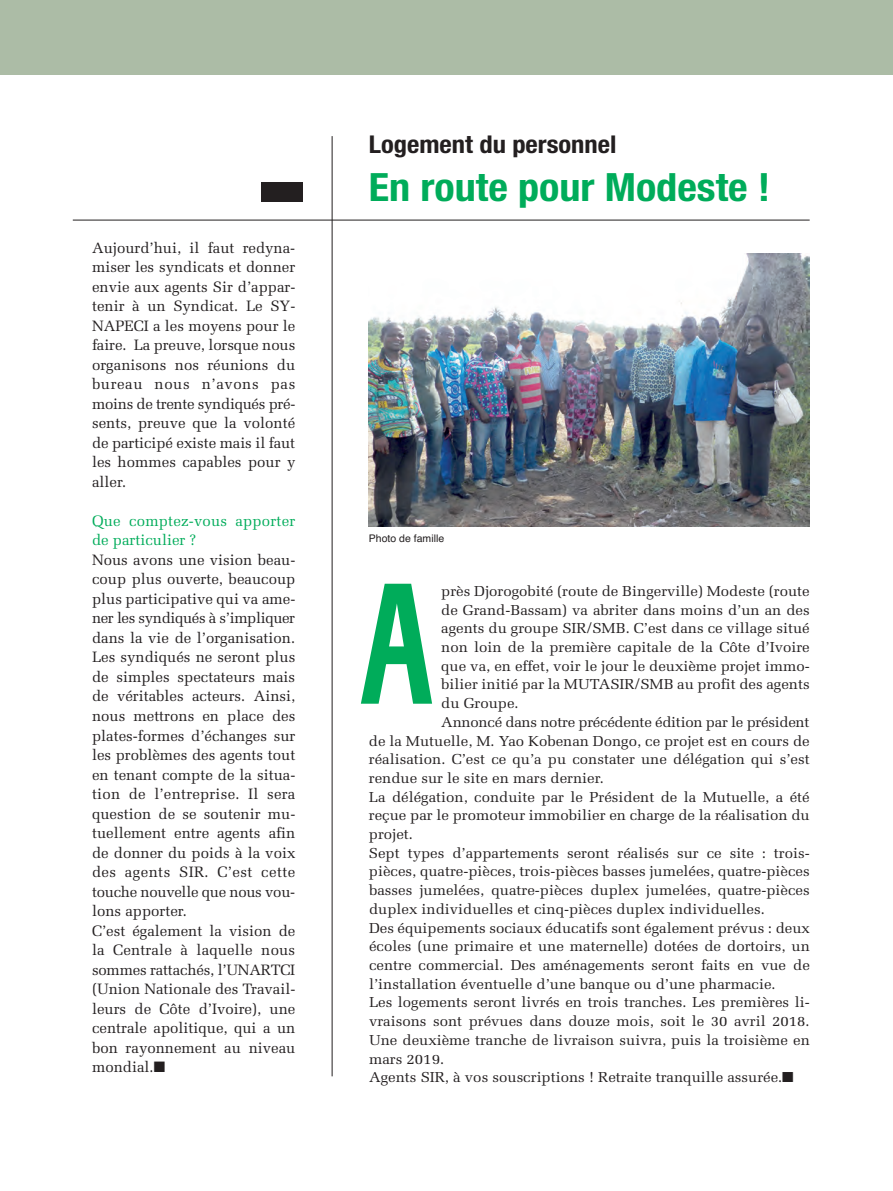
<style>
.page{position:relative;width:893px;height:1191px;background:#fff}
.page>*{position:absolute;margin:0;border:0;box-sizing:border-box;transform-origin:0 0}
.t1{font:500 169.8px "Imago";color:#00ac5a;scale:.61 1}
.t2{font:700 condensed 39px "Helvetica Neue";color:#00ac5a;scale:1.08 1}
.t3{font:700 condensed 24.6px "Helvetica Neue";color:#231f20;scale:1.08 1}
.t4{font:15px/19.5px "Melior";color:#231f20;text-align:justify}
.t5{font:15px/19.5px "Melior";letter-spacing:.01em;color:#00ac5a}
.t6{font:14.4px "Melior";color:#231f20;scale:1.04 1}
.t7{font:14.4px "Melior";letter-spacing:-.02em;color:#231f20;scale:1.04 1}
.t8{font:10.5px "Helvetica";color:#231f20}
</style>
<div class="page">
<div style="left:1px;top:0;width:892px;height:75px;background:#acbca6"></div>
<img style="left:369px;top:254px;width:441px;height:272px">
<hr style="left:332px;top:136px;width:1px;height:940px;background:#231f20">
<hr style="left:73px;top:220px;width:737px;height:1px;background:#231f20">
<div style="left:262px;top:182px;width:41px;height:20px;background:#231f20"></div>
<p class="t4" style="left:92px;top:238px;width:205px">Aujourd’hui, il faut redyna&shy;miser les syndicats et donner envie aux agents Sir d’appar&shy;tenir à un Syndicat. Le SY-NAPECI a les moyens pour le faire. La preuve, lorsque nous organisons nos réunions du bureau nous n’avons pas moins de trente syndiqués pré&shy;sents, preuve que la volonté de participé existe mais il faut les hommes capables pour y aller.</p>
<p class="t5" style="left:92px;top:511px;width:205px">Que comptez-vous apporter de particulier ?</p>
<p class="t4" style="left:92px;top:550px;width:205px;text-align:left">Nous avons une vision beau&shy;coup plus ouverte, beaucoup plus participative qui va ame&shy;ner les syndiqués à s’impliquer dans la vie de l’organisation.<br>Les syndiqués ne seront plus de simples spectateurs mais de véritables acteurs. Ainsi, nous mettrons en place des plates-formes d’échanges sur les problèmes des agents tout en tenant compte de la situa&shy;tion de l’entreprise. Il sera question de se soutenir mu&shy;tuellement entre agents afin de donner du poids à la voix des agents SIR. C’est cette touche nouvelle que nous vou&shy;lons apporter.<br>C’est également la vision de la Centrale à laquelle nous sommes rattachés, l’UNARTCI (Union Nationale des Travail&shy;leurs de Côte d’Ivoire), une centrale apolitique, qui a un bon rayonnement au niveau mondial.■</p>
<h3 class="t3" style="left:369px;top:124px;width:231px">Logement du personnel</h3>
<h2 class="t2" style="left:369px;top:155px;width:373px">En route pour Modeste !</h2>
<p class="t8" style="left:369px;top:532px;width:77px">Photo de famille</p>
<h1 class="t1" style="left:361px;top:584px;width:118px">A</h1>
<p class="t6" style="left:441px;top:582px;width:356px">près Djorogobité (route de Bingerville) Modeste (route</p>
<p class="t6" style="left:441px;top:601px;width:356px">de Grand-Bassam) va abriter dans moins d’un an des</p>
<p class="t6" style="left:441px;top:620px;width:356px">agents du groupe SIR/SMB. C’est dans ce village situé</p>
<p class="t6" style="left:441px;top:638px;width:356px">non loin de la première capitale de la Côte d’Ivoire</p>
<p class="t6" style="left:441px;top:657px;width:356px">que va, en effet, voir le jour le deuxième projet immo-</p>
<p class="t6" style="left:441px;top:676px;width:356px">bilier initié par la MUTASIR/SMB au profit des agents</p>
<p class="t6" style="left:441px;top:694px;width:76px">du Groupe.</p>
<p class="t7" style="left:441px;top:713px;width:356px">Annoncé dans notre précédente édition par le président</p>
<p class="t6" style="left:369px;top:732px;width:425px">de la Mutuelle, M. Yao Kobenan Dongo, ce projet est en cours de</p>
<p class="t6" style="left:369px;top:751px;width:425px">réalisation. C’est ce qu’a pu constater une délégation qui s’est</p>
<p class="t6" style="left:369px;top:769px;width:227px">rendue sur le site en mars dernier.</p>
<p class="t6" style="left:369px;top:788px;width:425px">La délégation, conduite par le Président de la Mutuelle, a été</p>
<p class="t6" style="left:369px;top:807px;width:425px">reçue par le promoteur immobilier en charge de la réalisation du</p>
<p class="t6" style="left:369px;top:825px;width:44px">projet.</p>
<p class="t6" style="left:369px;top:844px;width:425px">Sept types d’appartements seront réalisés sur ce site : trois-</p>
<p class="t6" style="left:369px;top:863px;width:425px">pièces, quatre-pièces, trois-pièces basses jumelées, quatre-pièces</p>
<p class="t6" style="left:369px;top:881px;width:425px">basses jumelées, quatre-pièces duplex jumelées, quatre-pièces</p>
<p class="t6" style="left:369px;top:900px;width:382px">duplex individuelles et cinq-pièces duplex individuelles.</p>
<p class="t6" style="left:369px;top:919px;width:425px">Des équipements sociaux éducatifs sont également prévus : deux</p>
<p class="t6" style="left:369px;top:938px;width:425px">écoles (une primaire et une maternelle) dotées de dortoirs, un</p>
<p class="t6" style="left:369px;top:956px;width:425px">centre commercial. Des aménagements seront faits en vue de</p>
<p class="t6" style="left:369px;top:975px;width:393px">l’installation éventuelle d’une banque ou d’une pharmacie.</p>
<p class="t6" style="left:369px;top:994px;width:425px">Les logements seront livrés en trois tranches. Les premières li-</p>
<p class="t6" style="left:369px;top:1012px;width:425px">vraisons sont prévues dans douze mois, soit le 30 avril 2018.</p>
<p class="t6" style="left:369px;top:1031px;width:425px">Une deuxième tranche de livraison suivra, puis la troisième en</p>
<p class="t6" style="left:369px;top:1050px;width:74px">mars 2019.</p>
<p class="t6" style="left:369px;top:1068px;width:410px">Agents SIR, à vos souscriptions ! Retraite tranquille assurée.■</p>
</div>
